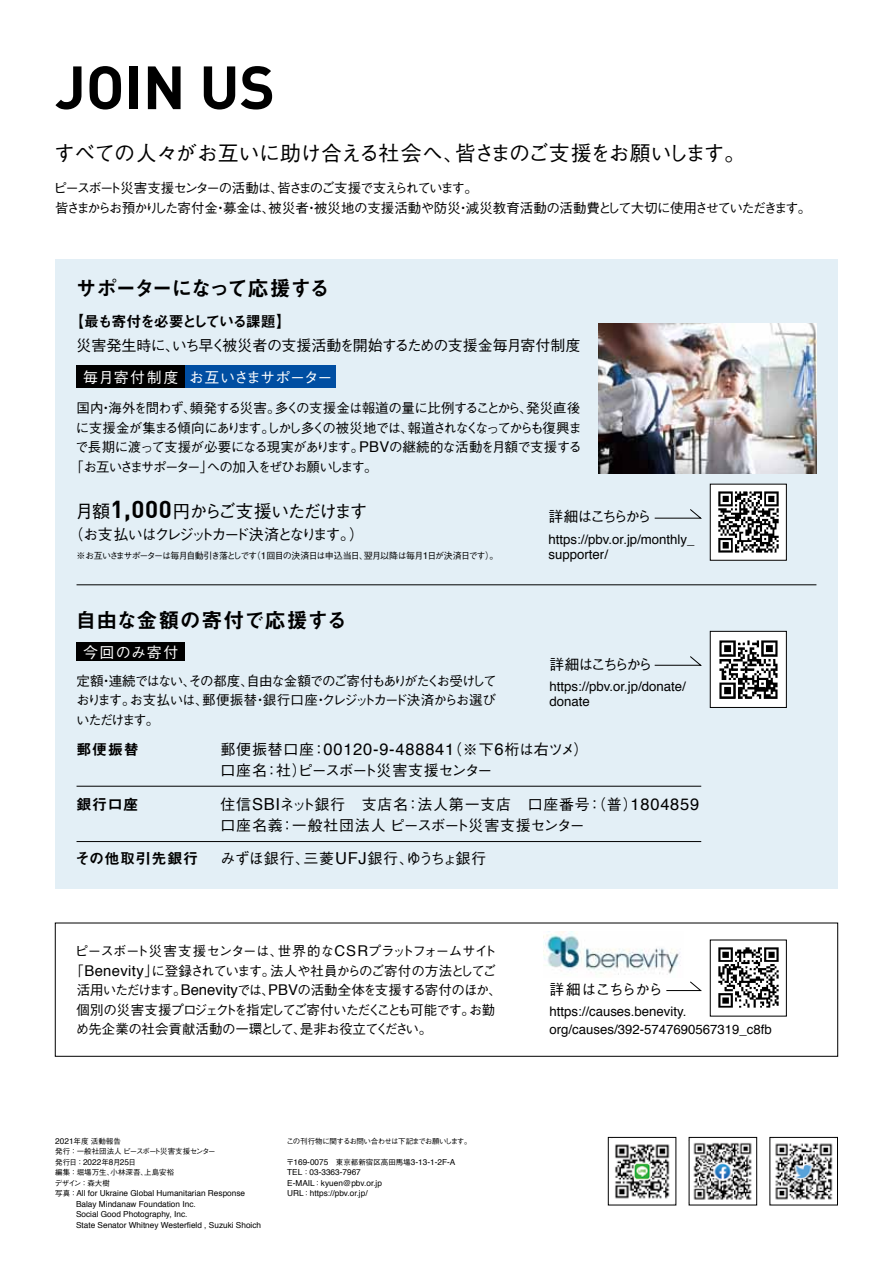
<style>
.page{position:relative;width:893px;height:1263px;background:#fff}
.page>*{position:absolute;margin:0;border:0;box-sizing:border-box;transform-origin:0 0}
.t1{font:700 60px "DIN";color:#000}
.t2{font:500 21px "Gothic BBB Pro";letter-spacing:-.045em;color:#000}
.t3{font:21px "Midashi Go Pro MB31";letter-spacing:-.08em;color:#000}
.t4{font:21px "Midashi Go Pro MB31";letter-spacing:-.015em;color:#000}
.t5{font:500 18px "Gothic BBB Pro";letter-spacing:-.105em;color:#000}
.t6{font:500 15px/21px "Gothic BBB Pro";letter-spacing:.05em;color:#000}
.t7{font:500 15px/21px "Gothic BBB Pro";letter-spacing:-.02em;color:#000}
.t8{font:500 15px "Gothic BBB Pro";letter-spacing:-.03em;color:#000}
.t9{font:500 15px "Gothic BBB Pro";letter-spacing:-.16em;color:#000}
.t10{font:500 15px "Gothic BBB Pro";letter-spacing:-.05em;color:#000}
.t11{font:15px "Midashi Go Pro MB31";letter-spacing:-.095em;color:#000}
.t12{font:500 15px "Gothic BBB Pro";letter-spacing:-.205em;color:#000}
.t13{font:500 15px "Gothic BBB Pro";letter-spacing:.015em;color:#fff}
.t14{font:15px "Midashi Go Pro MB31";color:#000}
.t15{font:15px "Midashi Go Pro MB31";letter-spacing:.05em;color:#000}
.t16{font:500 15px "Gothic BBB Pro";letter-spacing:-.105em;color:#000}
.t17{font:500 15px "Gothic BBB Pro";letter-spacing:.035em;color:#fff}
.t18{font:500 13.5px/19.5px "Gothic BBB Pro";letter-spacing:-.075em;color:#000}
.t19{font:500 13.5px "Gothic BBB Pro";letter-spacing:-.115em;color:#000}
.t20{font:500 13.5px "Gothic BBB Pro";letter-spacing:-.055em;color:#000}
.t21{font:500 13.5px "Gothic BBB Pro";letter-spacing:-.1em;color:#000}
.t22{font:500 13.5px "Gothic BBB Pro";letter-spacing:-.05em;color:#000}
.t23{font:500 13.5px "Gothic BBB Pro";letter-spacing:-.03em;color:#000}
.t24{font:500 13.5px "Gothic BBB Pro";letter-spacing:-.12em;color:#000}
.t25{font:13.2px/15px "Helvetica";color:#000}
.t26{font:500 9px "Gothic BBB Pro";letter-spacing:-.085em;color:#000}
.t27{font:8.25px/10.5px "Helvetica";color:#000}
.t28{font:500 7.5px/10.5px "Gothic BBB Pro";color:#000}
.t29{font:500 7.5px "Gothic BBB Pro";letter-spacing:-.065em;color:#000}
.s1{font-family:"Helvetica";font-weight:400;font-size:14.85px}
.s2{font-family:"DIN";font-weight:700;font-size:24px}
.s3{font-family:"Helvetica";font-weight:400;font-size:9.9px}
.s4{font-family:"Helvetica";font-weight:400;font-size:16.5px}
.s5{font-family:"Helvetica";font-weight:400;font-size:8.25px}
.s6{font-family:"Gothic BBB Pro";font-weight:500;font-size:7.5px}
</style>
<div class="page">
<div style="left:55px;top:259px;width:783px;height:630px;background:#e3eff6"></div>
<hr style="left:77px;top:584px;width:739px;height:1px;background:#000">
<div style="left:77px;top:643px;width:108px;height:18px;background:#000"></div>
<svg style="left:654px;top:656px;width:48px;height:10px"></svg>
<hr style="left:77px;top:786px;width:624px;height:1px;background:#000">
<hr style="left:77px;top:841px;width:624px;height:1px;background:#000">
<img style="left:615px;top:1144px;width:55px;height:55px">
<img style="left:693px;top:1142px;width:59px;height:58px">
<img style="left:775px;top:1143px;width:58px;height:57px">
<svg style="left:666px;top:981px;width:36px;height:10px"></svg>
<img style="left:543px;top:931px;width:138px;height:44px">
<div style="left:608px;top:1137px;width:68px;height:68px;border:1px solid #000"></div>
<div style="left:689px;top:1137px;width:68px;height:68px;border:1px solid #000"></div>
<div style="left:770px;top:1137px;width:68px;height:68px;border:1px solid #000"></div>
<div style="left:710px;top:631px;width:77px;height:77px;border:1px solid #000"></div>
<svg style="left:654px;top:509px;width:48px;height:10px"></svg>
<img style="left:710px;top:484px;width:77px;height:76px">
<img style="left:710px;top:631px;width:76px;height:76px">
<img style="left:710px;top:940px;width:76px;height:76px">
<div style="left:185px;top:365px;width:151px;height:23px;background:#004ea2"></div>
<div style="left:77px;top:365px;width:108px;height:23px;background:#000"></div>
<img style="left:598px;top:323px;width:218px;height:150px">
<h1 class="t1" style="left:55px;top:48px;width:221px">JOIN US</h1>
<h2 class="t2" style="left:54px;top:136px;width:693px">すべての人々がお互いに助け合える社会へ、皆さまのご支援をお願いします。</h2>
<p class="t18" style="left:53px;top:177px;width:759px">ピースボート災害支援センターの活動は、皆さまのご支援で支えられています。<br>皆さまからお預かりした寄付金・募金は、被災者・被災地の支援活動や防災・減災教育活動の活動費として大切に使用させていただきます。</p>
<h2 class="t3" style="left:76px;top:271px;width:256px">サポーターになって応援する</h2>
<p class="t11" style="left:69px;top:309px;width:224px">【最も寄付を必要としている課題】</p>
<p class="t8" style="left:77px;top:333px;width:506px">災害発生時に、いち早く被災者の支援活動を開始するための支援金毎月寄付制度</p>
<p class="t13" style="left:83px;top:365px;width:251px">毎月寄付制度 お互いさまサポーター</p>
<p class="t18" style="left:77px;top:397px;width:505px">国内・海外を問わず、頻発する災害。多くの支援金は報道の量に比例することから、発災直後</p>
<p class="t19" style="left:76px;top:417px;width:508px">に支援金が集まる傾向にあります。しかし多くの被災地では、報道されなくなってからも復興ま</p>
<p class="t20" style="left:75px;top:436px;width:508px">で長期に渡って支援が必要になる現実があります。<span class="s1">PBV</span>の継続的な活動を月額で支援する</p>
<p class="t24" style="left:70px;top:456px;width:309px">「お互いさまサポーター」への加入をぜひお願いします。</p>
<h3 class="t5" style="left:75px;top:496px;width:294px">月額<span class="s2">1,000</span>円からご支援いただけます</h3>
<p class="t9" style="left:69px;top:523px;width:297px">（お支払いはクレジットカード決済となります。）</p>
<p class="t26" style="left:77px;top:549px;width:423px">※お互いさまサポーターは毎月自動引き落としです（<span class="s3">1</span>回目の決済日は申込当日、翌月以降は毎月<span class="s3">1</span>日が決済日です）。</p>
<h2 class="t4" style="left:76px;top:603px;width:273px">自由な金額の寄付で応援する</h2>
<p class="t17" style="left:83px;top:640px;width:97px">今回のみ寄付</p>
<p class="t18" style="left:76px;top:669px;width:422px;text-align:justify">定額・連続ではない、その都度、自由な金額でのご寄付もありがたくお受けしております。お支払いは、郵便振替・銀行口座・クレジットカード決済からお選びいただけます。</p>
<p class="t12" style="left:549px;top:505px;width:105px">詳細はこちらから</p>
<p class="t25" style="left:549px;top:532px;width:147px">https://pbv.or.jp/monthly_ supporter/</p>
<p class="t12" style="left:549px;top:652px;width:105px">詳細はこちらから</p>
<p class="t25" style="left:549px;top:679px;width:138px">https://pbv.or.jp/donate/ donate</p>
<p class="t14" style="left:77px;top:738px;width:64px">郵便振替</p>
<p class="t7" style="left:221px;top:737px;width:370px">郵便振替口座：<span class="s4">00120-9-488841</span>（※下<span class="s4">6</span>桁は右ツメ）口座名：社）ピースボート災害支援センター</p>
<p class="t14" style="left:77px;top:792px;width:63px">銀⾏口座</p>
<p class="t6" style="left:221px;top:791px;width:480px">住信<span class="s4">SBI</span>ネット銀行 支店名：法人第一支店 口座番号：（普）<span class="s4">1804859</span>口座名義：一般社団法人ピースボート災害支援センター</p>
<p class="t15" style="left:75px;top:846px;width:123px">その他取引先銀行</p>
<p class="t10" style="left:221px;top:846px;width:267px">みずほ銀行、三菱<span class="s4">UFJ</span>銀行、ゆうちょ銀行</p>
<p class="t22" style="left:75px;top:940px;width:424px">ピースボート災害支援センターは、世界的な<span class="s1">CSR</span>プラットフォームサイト</p>
<p class="t21" style="left:70px;top:960px;width:428px">「<span class="s1">Benevity</span>」に登録されています。法人や社員からのご寄付の方法としてご</p>
<p class="t18" style="left:77px;top:978px;width:427px">活用いただけます。<span class="s1">Benevity</span>では、<span class="s1">PBV</span>の活動全体を支援する寄付のほか、</p>
<p class="t18" style="left:76px;top:998px;width:420px">個別の災害支援プロジェクトを指定してご寄付いただくことも可能です。お勤</p>
<p class="t23" style="left:76px;top:1018px;width:358px">め先企業の社会貢献活動の一環として、是非お役立てください。</p>
<p class="t28" style="left:55px;top:1135px;width:162px"><span class="s5">2021</span>年度活動報告<br>発行：一般社団法人ピースボート災害支援センター発行日：<span class="s5">2022</span>年<span class="s5">8</span>月<span class="s5">25</span>日<br>編集：堀場万生、小林深吾、上島安裕<br>デザイン：森大樹</p>
<p class="t27" style="left:76px;top:1188px;width:187px;text-indent:-21px"><span class="s6">写真：</span>All for Ukraine Global Humanitarian Response Balay Mindanaw Foundation Inc.<br>Social Good Photography, Inc.<br>State Senator Whitney Westerfield , Suzuki Shoich</p>
<p class="t29" style="left:286px;top:1135px;width:187px">この刊行物に関するお問い合わせは下記までお願いします。</p>
<p class="t27" style="left:287px;top:1157px;width:170px"><span class="s6">〒</span>169-0075 <span class="s6">東京都新宿区高田馬場</span>3-13-1-2F-A<br>TEL<span class="s6">：</span>03-3363-7967<br>E-MAIL<span class="s6">：</span>kyuen@pbv.or.jp<br>URL<span class="s6">：</span>https://pbv.or.jp/</p>
<p class="t16" style="left:549px;top:977px;width:115px">詳細はこちらから</p>
<p class="t25" style="left:549px;top:1003px;width:224px;line-height:18px">https://causes.benevity. org/causes/392-5747690567319_c8fb</p>
</div>
